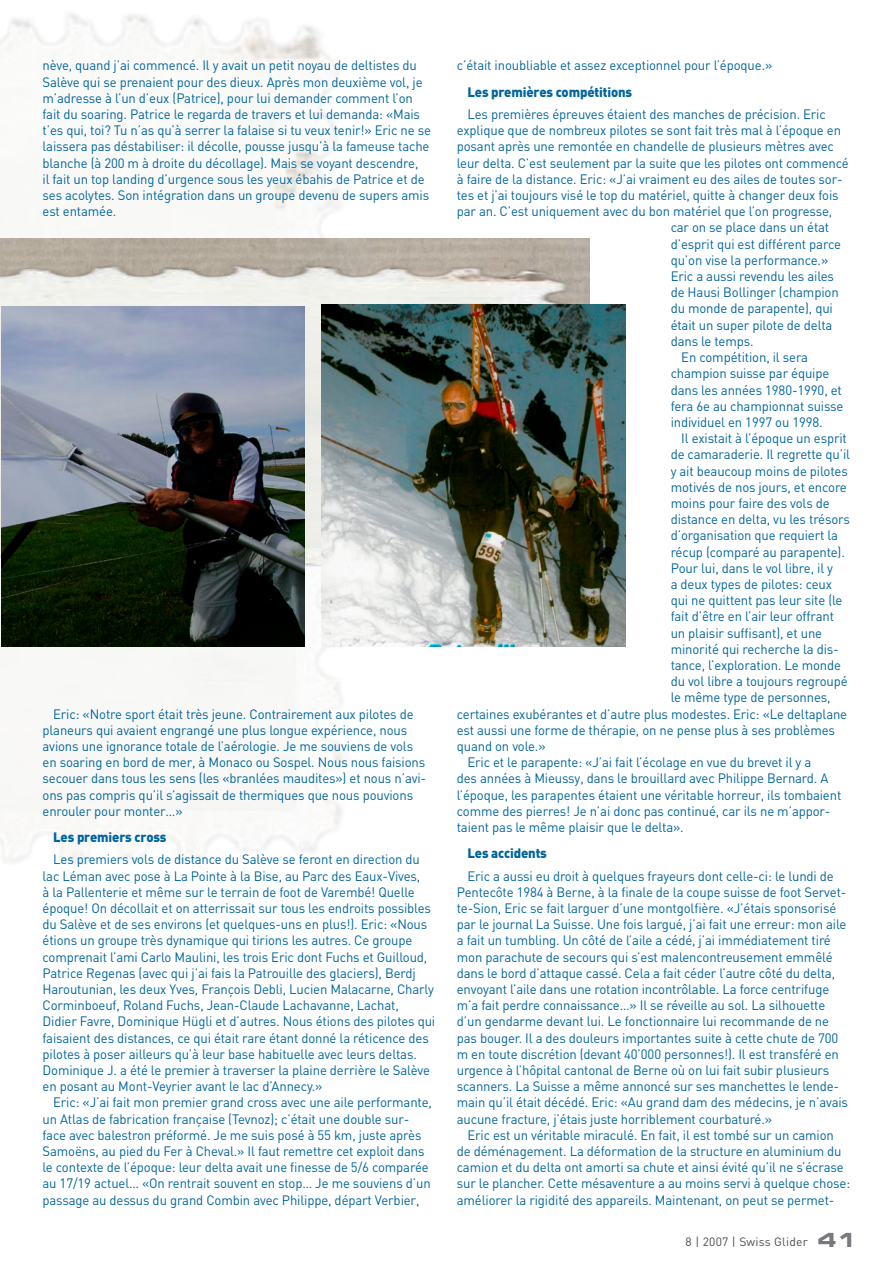
<style>
.page{position:relative;width:893px;height:1263px;background:#fff}
.page>*{position:absolute;margin:0;border:0;box-sizing:border-box;transform-origin:0 0}
.Lauftext_mit_Einzug_f{font:13.5px/16.2px "DIN";letter-spacing:-.01em;color:#00659c}
.Zwischentitel_f{font:900 13.5px "DIN";letter-spacing:-.01em;color:#00659c}
.t1{font:12px "DIN";letter-spacing:.02em;color:#4d4c4f}
.s1{font-family:"Eurostile Bold Extended Two";font-size:19.5px;color:#79787c}
</style>
<div class="page">
<img style="left:0;top:13px;width:376px;height:851px">
<img style="left:0;top:239px;width:589px;height:8px">
<img style="left:0;top:247px;width:590px;height:358px">
<img style="left:322px;top:305px;width:303px;height:341px">
<img style="left:1px;top:306px;width:304px;height:340px">
<p class="Lauftext_mit_Einzug_f" style="left:43px;top:57px;width:390px">nève, quand j’ai commencé. Il y avait un petit noyau de deltistes du Salève qui se prenaient pour des dieux. Après mon deuxième vol, je m’adresse à l’un d’eux (Patrice), pour lui demander comment l’on fait du soaring. Patrice le regarda de travers et lui demanda: «Mais t’es qui, toi? Tu n’as qu’à serrer la falaise si tu veux tenir!» Eric ne se laissera pas déstabiliser: il décolle, pousse jusqu’à la fameuse tache blanche (à 200 m à droite du décollage). Mais se voyant descendre,<br>il fait un top landing d’urgence sous les yeux ébahis de Patrice et de ses acolytes. Son intégration dans un groupe devenu de supers amis est entamée.</p>
<p class="Lauftext_mit_Einzug_f" style="left:43px;top:705px;width:385px;text-indent:11px">Eric: «Notre sport était très jeune. Contrairement aux pilotes de planeurs qui avaient engrangé une plus longue expérience, nous avions une ignorance totale de l’aérologie. Je me souviens de vols en soaring en bord de mer, à Monaco ou Sospel. Nous nous faisions secouer dans tous les sens (les «branlées maudites») et nous n’avi&shy;ons pas compris qu’il s’agissait de thermiques que nous pouvions enrouler pour monter…»</p>
<p class="Zwischentitel_f" style="left:53px;top:828px;width:115px">Les premiers cross</p>
<p class="Lauftext_mit_Einzug_f" style="left:43px;top:851px;width:394px;text-indent:11px">Les premiers vols de distance du Salève se feront en direction du lac Léman avec pose à La Pointe à la Bise, au Parc des Eaux-Vives,<br>à la Pallenterie et même sur le terrain de foot de Varembé! Quelle époque! On décollait et on atterrissait sur tous les endroits possibles du Salève et de ses environs (et quelques-uns en plus!). Eric: «Nous étions un groupe très dynamique qui tirions les autres. Ce groupe comprenait l’ami Carlo Maulini, les trois Eric dont Fuchs et Guilloud, Patrice Regenas (avec qui j’ai fais la Patrouille des glaciers), Berdj Haroutunian, les deux Yves, François Debli, Lucien Malacarne, Charly Corminboeuf, Roland Fuchs, Jean-Claude Lachavanne, Lachat, Didier Favre, Dominique Hügli et d’autres. Nous étions des pilotes qui faisaient des distances, ce qui était rare étant donné la réticence des pilotes à poser ailleurs qu’à leur base habituelle avec leurs deltas.<br>Dominique J. a été le premier à traverser la plaine derrière le Salève en posant au Mont-Veyrier avant le lac d’Annecy.»</p>
<p class="Lauftext_mit_Einzug_f" style="left:43px;top:1094px;width:391px;text-indent:11px">Eric: «J’ai fait mon premier grand cross avec une aile performante, un Atlas de fabrication française (Tevnoz); c’était une double sur&shy;face avec balestron préformé. Je me suis posé à 55 km, juste après Samoëns, au pied du Fer à Cheval.» Il faut remettre cet exploit dans le contexte de l’époque: leur delta avait une finesse de 5/6 comparée au 17/19 actuel… «On rentrait souvent en stop… Je me souviens d’un passage au dessus du grand Combin avec Philippe, départ Verbier,</p>
<p class="Lauftext_mit_Einzug_f" style="left:457px;top:57px;width:317px">c’était inoubliable et assez exceptionnel pour l’époque.»</p>
<p class="Zwischentitel_f" style="left:467px;top:83px;width:166px">Les premières compétitions</p>
<p class="Lauftext_mit_Einzug_f" style="left:467px;top:106px;width:360px">Les premières épreuves étaient des manches de précision. Eric</p>
<p class="Lauftext_mit_Einzug_f" style="left:457px;top:122px;width:386px">explique que de nombreux pilotes se sont fait très mal à l’époque en</p>
<p class="Lauftext_mit_Einzug_f" style="left:457px;top:138px;width:379px">posant après une remontée en chandelle de plusieurs mètres avec</p>
<p class="Lauftext_mit_Einzug_f" style="left:457px;top:154px;width:393px">leur delta. C’est seulement par la suite que les pilotes ont commencé</p>
<p class="Lauftext_mit_Einzug_f" style="left:457px;top:171px;width:387px">à faire de la distance. Eric: «J’ai vraiment eu des ailes de toutes sor-</p>
<p class="Lauftext_mit_Einzug_f" style="left:457px;top:187px;width:383px">tes et j’ai toujours visé le top du matériel, quitte à changer deux fois</p>
<p class="Lauftext_mit_Einzug_f" style="left:457px;top:203px;width:377px">par an. C’est uniquement avec du bon matériel que l’on progresse,</p>
<p class="Lauftext_mit_Einzug_f" style="left:671px;top:219px;width:160px">car on se place dans un état</p>
<p class="Lauftext_mit_Einzug_f" style="left:671px;top:235px;width:172px">d’esprit qui est différent parce</p>
<p class="Lauftext_mit_Einzug_f" style="left:671px;top:252px;width:159px">qu’on vise la performance.»</p>
<p class="Lauftext_mit_Einzug_f" style="left:671px;top:268px;width:165px">Eric a aussi revendu les ailes</p>
<p class="Lauftext_mit_Einzug_f" style="left:671px;top:284px;width:170px">de Hausi Bollinger (champion</p>
<p class="Lauftext_mit_Einzug_f" style="left:671px;top:300px;width:164px">du monde de parapente), qui</p>
<p class="Lauftext_mit_Einzug_f" style="left:671px;top:316px;width:163px">était un super pilote de delta</p>
<p class="Lauftext_mit_Einzug_f" style="left:671px;top:333px;width:85px">dans le temps.</p>
<p class="Lauftext_mit_Einzug_f" style="left:671px;top:349px;width:174px;text-indent:11px">En compétition, il sera champion suisse par équipe dans les années 1980-1990, et fera 6e au championnat suisse individuel en 1997 ou 1998.</p>
<p class="Lauftext_mit_Einzug_f" style="left:681px;top:430px;width:167px">Il existait à l’époque un esprit</p>
<p class="Lauftext_mit_Einzug_f" style="left:671px;top:446px;width:181px">de camaraderie. Il regrette qu’il</p>
<p class="Lauftext_mit_Einzug_f" style="left:671px;top:462px;width:179px">y ait beaucoup moins de pilotes</p>
<p class="Lauftext_mit_Einzug_f" style="left:671px;top:478px;width:178px">motivés de nos jours, et encore</p>
<p class="Lauftext_mit_Einzug_f" style="left:671px;top:495px;width:161px">moins pour faire des vols de</p>
<p class="Lauftext_mit_Einzug_f" style="left:671px;top:511px;width:181px">distance en delta, vu les trésors</p>
<p class="Lauftext_mit_Einzug_f" style="left:671px;top:527px;width:169px">d’organisation que requiert la</p>
<p class="Lauftext_mit_Einzug_f" style="left:671px;top:543px;width:176px">récup (comparé au parapente).</p>
<p class="Lauftext_mit_Einzug_f" style="left:671px;top:559px;width:164px">Pour lui, dans le vol libre, il y</p>
<p class="Lauftext_mit_Einzug_f" style="left:671px;top:576px;width:163px">a deux types de pilotes: ceux</p>
<p class="Lauftext_mit_Einzug_f" style="left:671px;top:592px;width:173px">qui ne quittent pas leur site (le</p>
<p class="Lauftext_mit_Einzug_f" style="left:671px;top:608px;width:165px">fait d’être en l’air leur offrant</p>
<p class="Lauftext_mit_Einzug_f" style="left:671px;top:624px;width:153px">un plaisir suffisant), et une</p>
<p class="Lauftext_mit_Einzug_f" style="left:671px;top:640px;width:170px">minorité qui recherche la dis-</p>
<p class="Lauftext_mit_Einzug_f" style="left:671px;top:657px;width:172px">tance, l’exploration. Le monde</p>
<p class="Lauftext_mit_Einzug_f" style="left:671px;top:673px;width:179px">du vol libre a toujours regroupé</p>
<p class="Lauftext_mit_Einzug_f" style="left:671px;top:689px;width:162px">le même type de personnes,</p>
<p class="Lauftext_mit_Einzug_f" style="left:457px;top:705px;width:392px">certaines exubérantes et d’autre plus modestes. Eric: «Le deltaplane</p>
<p class="Lauftext_mit_Einzug_f" style="left:457px;top:721px;width:380px">est aussi une forme de thérapie, on ne pense plus à ses problèmes</p>
<p class="Lauftext_mit_Einzug_f" style="left:457px;top:738px;width:90px">quand on vole.»</p>
<p class="Lauftext_mit_Einzug_f" style="left:457px;top:754px;width:386px;text-indent:11px">Eric et le parapente: «J’ai fait l’écolage en vue du brevet il y a<br>des années à Mieussy, dans le brouillard avec Philippe Bernard. A l’époque, les parapentes étaient une véritable horreur, ils tombaient comme des pierres! Je n’ai donc pas continué, car ils ne m’appor&shy;taient pas le même plaisir que le delta».</p>
<p class="Zwischentitel_f" style="left:467px;top:844px;width:81px">Les accidents</p>
<p class="Lauftext_mit_Einzug_f" style="left:457px;top:867px;width:393px;text-indent:11px">Eric a aussi eu droit à quelques frayeurs dont celle-ci: le lundi de Pentecôte 1984 à Berne, à la finale de la coupe suisse de foot Servet&shy;te-Sion, Eric se fait larguer d’une montgolfière. «J’étais sponsorisé par le journal La Suisse. Une fois largué, j’ai fait une erreur: mon aile a fait un tumbling. Un côté de l’aile a cédé, j’ai immédiatement tiré mon parachute de secours qui s’est malencontreusement emmêlé dans le bord d’attaque cassé. Cela a fait céder l’autre côté du delta, envoyant l’aile dans une rotation incontrôlable. La force centrifuge m’a fait perdre connaissance…» Il se réveille au sol. La silhouette d’un gendarme devant lui. Le fonctionnaire lui recommande de ne pas bouger. Il a des douleurs importantes suite à cette chute de 700 m en toute discrétion (devant 40’000 personnes!). Il est transféré en urgence à l’hôpital cantonal de Berne où on lui fait subir plusieurs scanners. La Suisse a même annoncé sur ses manchettes le lende&shy;main qu’il était décédé. Eric: «Au grand dam des médecins, je n’avais aucune fracture, j’étais juste horriblement courbaturé.»</p>
<p class="Lauftext_mit_Einzug_f" style="left:457px;top:1126px;width:395px;text-indent:11px">Eric est un véritable miraculé. En fait, il est tombé sur un camion de déménagement. La déformation de la structure en aluminium du camion et du delta ont amorti sa chute et ainsi évité qu’il ne s’écrase sur le plancher. Cette mésaventure a au moins servi à quelque chose: améliorer la rigidité des appareils. Maintenant, on peut se permet-</p>
<p class="t1" style="left:686px;top:1234px;width:172px">8 | 2007 | Swiss Glider <span class="s1">41</span></p>
</div>
